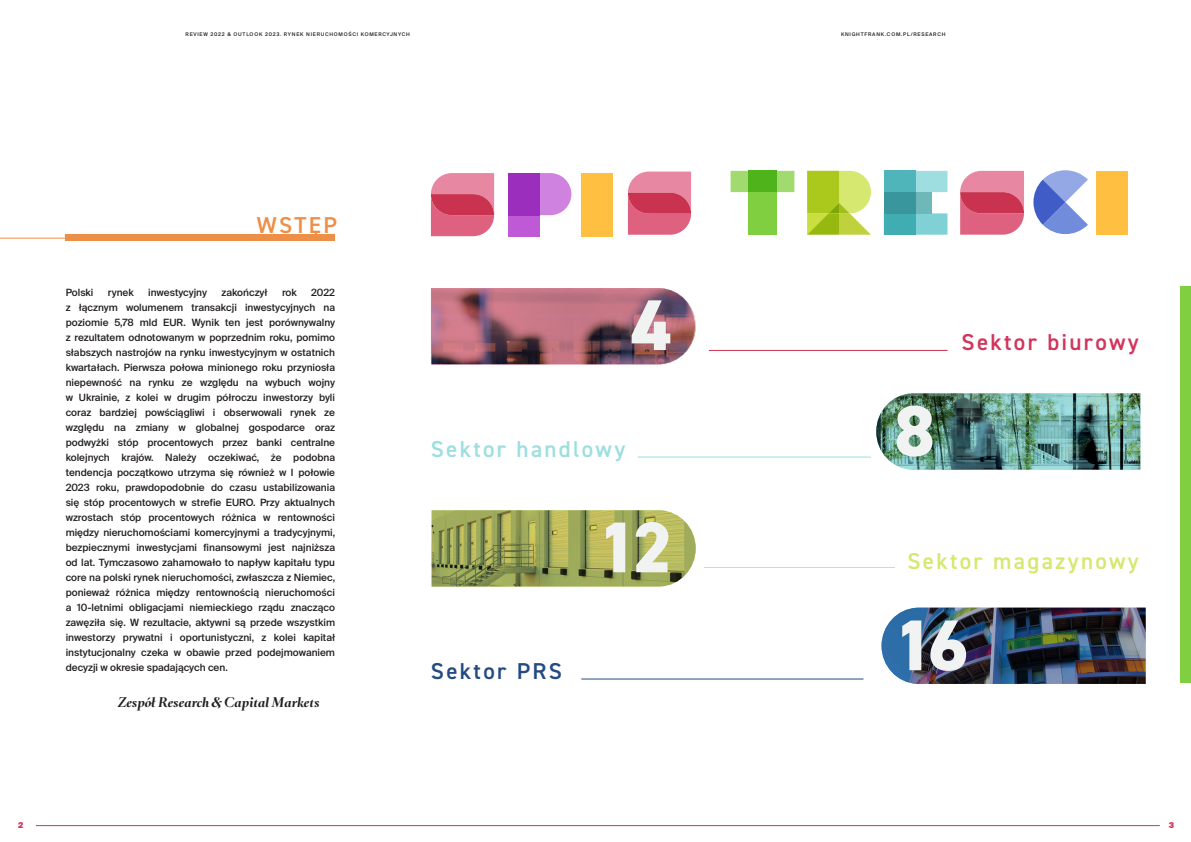
<style>
.page{position:relative;width:1191px;height:842px;background:#fff}
.page>*{position:absolute;margin:0;border:0;box-sizing:border-box;transform-origin:0 0}
.t1{font:800 72px "DIN2014";color:#f1f3f3}
.t2{font:600 23px "DIN2014";letter-spacing:.1em;color:#d6e870}
.t3{font:600 23px "DIN2014";letter-spacing:.1em;color:#9edee0}
.t4{font:600 23px "DIN2014";letter-spacing:.1em;color:#d3345b}
.t5{font:600 23px "DIN2014";letter-spacing:.1em;color:#234b82}
.t6{font:600 23px "DIN2014";letter-spacing:.1em;color:#ed8f47}
.t7{font:italic 700 12px "Romain BP Headline";color:#231f20}
.t8{font:500 10px/15px "Suisse Intl";color:#231f20;text-align:justify}
.t9{font:900 8px "Suisse Intl";color:#d1345a}
.t10{font:900 8px "Suisse Intl";color:#d3345b}
.t11{font:500 5px "Suisse Intl";letter-spacing:.15em;color:#231f20}
</style>
<div class="page">
<hr style="left:36px;top:825px;width:1123px;height:1px;background:#d3345b">
<div style="left:66px;top:235px;width:269px;height:6px;background:#ed8f47"></div>
<svg style="left:540px;top:173px;width:31px;height:42px"></svg>
<div style="left:508px;top:215px;width:32px;height:21px;background:#bf59d6"></div>
<div style="left:508px;top:173px;width:32px;height:42px;background:#9c2ebd"></div>
<svg style="left:431px;top:173px;width:63px;height:63px;background:#dc6883"></svg>
<div style="left:581px;top:173px;width:32px;height:63px;background:#ffbf40"></div>
<svg style="left:628px;top:172px;width:63px;height:63px;background:#dd6983"></svg>
<svg style="left:915px;top:171px;width:32px;height:21px"></svg>
<svg style="left:915px;top:213px;width:32px;height:22px"></svg>
<div style="left:915px;top:192px;width:16px;height:21px;background:#6eb8ba"></div>
<div style="left:883px;top:171px;width:32px;height:21px;background:#4fb5ba"></div>
<div style="left:883px;top:213px;width:32px;height:22px;background:#40adb3"></div>
<div style="left:883px;top:192px;width:32px;height:21px;background:#38969c"></div>
<svg style="left:960px;top:171px;width:64px;height:64px;background:#dd6984"></svg>
<div style="left:1096px;top:171px;width:32px;height:64px;background:#ffbf40"></div>
<svg style="left:1033px;top:170px;width:55px;height:64px"></svg>
<svg style="left:730px;top:171px;width:64px;height:21px"></svg>
<div style="left:748px;top:192px;width:29px;height:43px;background:#80cf40"></div>
<div style="left:748px;top:171px;width:29px;height:21px;background:#4fb31c"></div>
<svg style="left:807px;top:171px;width:64px;height:64px;background:#c0d650"></svg>
<hr style="left:0;top:238px;width:308px;height:1px;background:#ed8f47">
<div style="left:1180px;top:286px;width:11px;height:397px;background:#80cf40"></div>
<svg style="left:431px;top:288px;width:264px;height:76px;background:#a16573"></svg>
<img style="left:876px;top:393px;width:264px;height:77px">
<svg style="left:431px;top:510px;width:264px;height:76px;background:#9ea55a"></svg>
<img style="left:881px;top:608px;width:264px;height:76px">
<hr style="left:709px;top:350px;width:238px;height:1px;background:#c9334f">
<hr style="left:637px;top:456px;width:234px;height:1px;background:#9edee0">
<hr style="left:704px;top:567px;width:191px;height:1px;background:#d6e870">
<hr style="left:581px;top:678px;width:282px;height:1px;background:#234b82">
<p class="t11" style="left:185px;top:31px;width:226px">REVIEW 2022 &amp; OUTLOOK 2023. RYNEK NIERUCHOMOŚCI KOMERCYJNYCH</p>
<p class="t11" style="left:841px;top:31px;width:106px">KNIGHTFRANK.COM.PL/RESEARCH</p>
<p class="t6" style="left:257px;top:210px;width:82px">WSTĘP</p>
<p class="t8" style="left:66px;top:285px;width:271px;text-indent:245px">2022 z łącznym wolumenem transakcji inwestycyjnych na poziomie 5,78 mld EUR. Wynik ten jest porównywalny z rezultatem odnotowanym w poprzednim roku, pomimo słabszych nastrojów na rynku inwestycyjnym w ostatnich kwartałach. Pierwsza połowa minionego roku przyniosła niepewność na rynku ze względu na wybuch wojny w Ukrainie, z kolei w drugim półroczu inwestorzy byli coraz bardziej powściągliwi i obserwowali rynek ze względu na zmiany w globalnej gospodarce oraz podwyżki stóp procentowych przez banki centralne kolejnych krajów. Należy oczekiwać, że podobna tendencja początkowo utrzyma się również w I połowie 2023 roku, prawdopodobnie do czasu ustabilizowania się stóp procentowych w strefie EURO. Przy aktualnych wzrostach stóp procentowych różnica w rentowności między nieruchomościami komercyjnymi a tradycyjnymi, bezpiecznymi inwestycjami finansowymi jest najniższa od lat. Tymczasowo zahamowało to napływ kapitału typu core na polski rynek nieruchomości, zwłaszcza z Niemiec, ponieważ różnica między rentownością nieruchomości a 10-letnimi obligacjami niemieckiego rządu znacząco zawęziła się. W rezultacie, aktywni są przede wszystkim inwestorzy prywatni i oportunistyczni, z kolei kapitał instytucjonalny czeka w obawie przed podejmowaniem decyzji w okresie spadających cen.</p>
<p class="t7" style="left:118px;top:695px;width:203px">Zespół Research &amp; Capital Markets</p>
<p class="t8" style="left:66px;top:285px;width:29px">Polski</p>
<p class="t8" style="left:108px;top:285px;width:27px">rynek</p>
<p class="t8" style="left:148px;top:285px;width:60px">inwestycyjny</p>
<p class="t8" style="left:221px;top:285px;width:48px">zakończył</p>
<p class="t8" style="left:282px;top:285px;width:16px">rok</p>
<p class="t1" style="left:631px;top:277px;width:42px">4</p>
<p class="t3" style="left:431px;top:433px;width:196px">Sektor handlowy</p>
<p class="t5" style="left:431px;top:656px;width:133px">Sektor PRS</p>
<p class="t1" style="left:597px;top:499px;width:77px">12</p>
<p class="t1" style="left:894px;top:383px;width:42px">8</p>
<p class="t4" style="left:961px;top:327px;width:179px">Sektor biurowy</p>
<p class="t2" style="left:907px;top:546px;width:233px">Sektor magazynowy</p>
<p class="t1" style="left:893px;top:597px;width:77px">16</p>
<p class="t9" style="left:18px;top:821px;width:7px">2</p>
<p class="t10" style="left:1168px;top:821px;width:7px">3</p>
</div>
